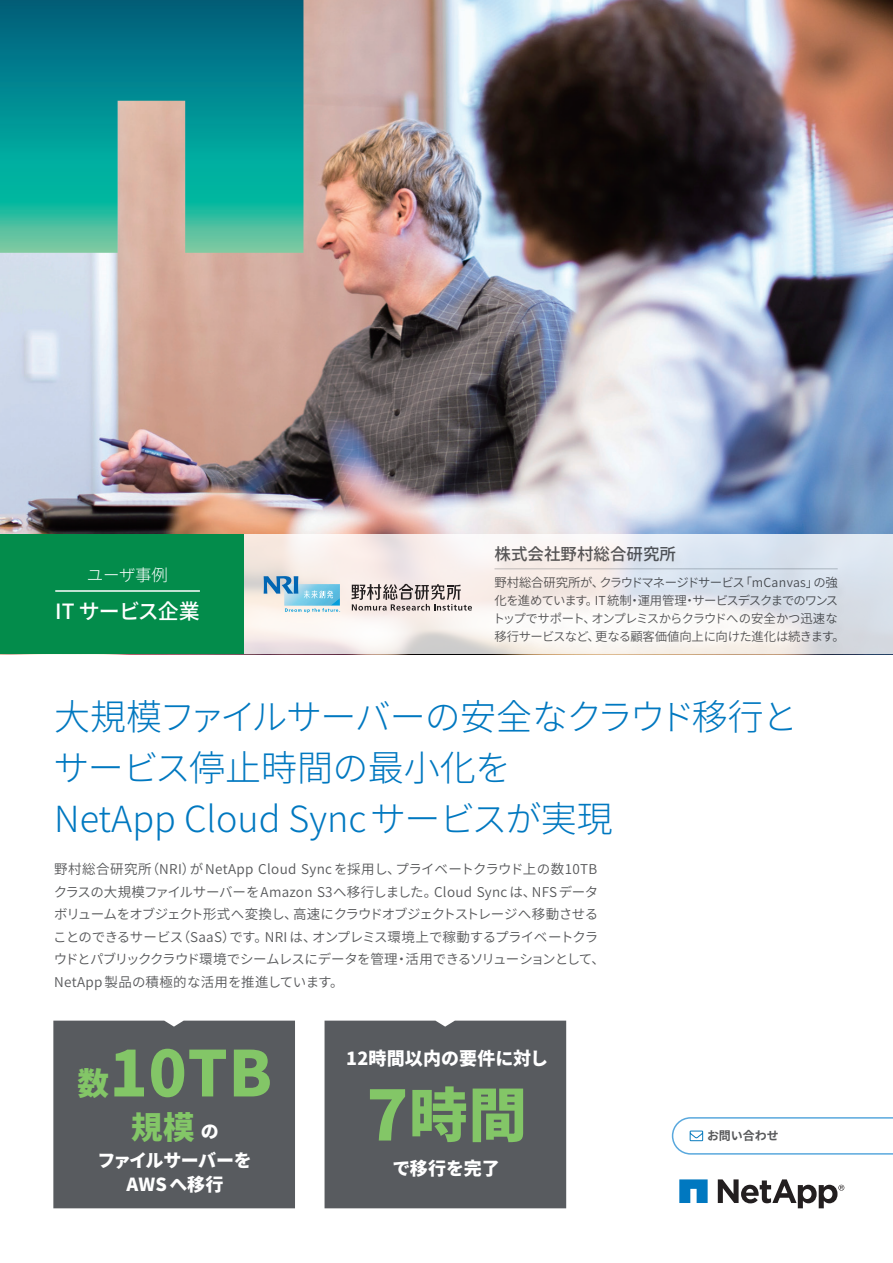
<style>
.page{position:relative;width:893px;height:1263px;background:#fff}
.page>*{position:absolute;margin:0;border:0;box-sizing:border-box;transform-origin:0 0}
.t1{font:900 63px "Noto Sans CJ Kjp";color:#83c667}
.t2{font:900 58.65px "Noto Sans CJ Kjp";color:#83c667}
.t3{font:300 36px/51px "Noto Sans CJ Kjp";letter-spacing:-.015em;color:#0078c0}
.t4{font:900 31.5px "Noto Sans CJ Kjp";color:#83c667}
.t5{font:500 21px "Noto Sans CJ Kjp";letter-spacing:-.04em;color:#fff}
.t6{font:900 18px/24px "Noto Sans CJ Kjp";color:#fff;text-align:center}
.t7{font:500 16.5px "Noto Sans CJ Kjp";color:#57585a}
.t8{font:300 16.5px "Noto Sans CJ Kjp";letter-spacing:-.025em;color:#fff}
.t9{font:600 13.5px/22.5px "Noto Sans CJ Kjp";letter-spacing:-.02em;color:#57585a}
.t10{font:600 12.3px/18px "Noto Sans CJ Kjp";letter-spacing:-.045em;color:#57585a}
.t11{font:700 12px "Noto Sans CJ Kjp";letter-spacing:-.01em;color:#57585a}
.s1{font-size:31.5px}
.s2{font-size:18px;color:#fff}
.s3{font-size:69px}
</style>
<div class="page">
<img style="left:0;top:0;width:893px;height:535px">
<svg style="left:0;top:0;width:303px;height:253px;background:#299895"></svg>
<svg style="left:243px;top:535px;width:650px;height:119px"></svg>
<div style="left:53px;top:1021px;width:242px;height:187px;background:#585b5f"></div>
<div style="left:325px;top:1021px;width:241px;height:187px;background:#585b5f"></div>
<div style="left:0;top:535px;width:243px;height:119px;background:#038c4b"></div>
<hr style="left:55px;top:590px;width:145px;height:2px;background:#fff">
<div style="left:492px;top:547px;width:357px;height:112px;background:#030303;opacity:.08"></div>
<hr style="left:494px;top:568px;width:344px;height:1px;background:#c3c7c9">
<svg style="left:679px;top:1179px;width:29px;height:24px"></svg>
<svg style="left:718px;top:1179px;width:126px;height:29px"></svg>
<svg style="left:672px;top:1117px;width:221px;height:37px"></svg>
<svg style="left:264px;top:576px;width:76px;height:37px;background:#a4ccde"></svg>
<svg style="left:352px;top:584px;width:120px;height:27px;background:#b9aeac"></svg>
<p class="t8" style="left:87px;top:565px;width:83px">ユーザ事例</p>
<h3 class="t5" style="left:55px;top:599px;width:146px">IT サービス企業</h3>
<p class="t7" style="left:494px;top:544px;width:183px">株式会社野村総合研究所</p>
<p class="t10" style="left:493px;top:574px;width:354px">野村総合研究所が、クラウドマネージドサービス「mCanvas」の強化を進めています。IT 統制・運用管理・サービスデスクまでのワンストップでサポート、オンプレミスからクラウドへの安全かつ迅速な移行サービスなど、更なる顧客価値向上に向けた進化は続きます。</p>
<h3 class="t3" style="left:53px;top:692px;width:747px">大規模ファイルサーバーの安全なクラウド移行とサービス停止時間の最小化を<br>NetApp Cloud Syncサービスが実現</h3>
<p class="t9" style="left:53px;top:858px;width:553px">野村総合研究所（NRI）が NetApp Cloud Sync を採用し、プライベートクラウド上の数10TBクラスの大規模ファイルサーバーをAmazon S3へ移行しました。Cloud Sync は、NFSデータボリュームをオブジェクト形式へ変換し、高速にクラウドオブジェクトストレージへ移動させることのできるサービス（SaaS）です。NRI は、オンプレミス環境上で稼動するプライベートクラウドとパブリッククラウド環境でシームレスにデータを管理・活用できるソリューションとして、NetApp 製品の積極的な活用を推進しています。</p>
<h1 class="t1" style="left:78px;top:1038px;width:196px"><span class="s1">数</span>10TB</h1>
<h3 class="t4" style="left:131px;top:1109px;width:89px">規模<span class="s2">の</span></h3>
<h3 class="t6" style="left:98px;top:1148px;width:156px">ファイルサーバーを<br>AWS へ移行</h3>
<h3 class="t6" style="left:346px;top:1046px;width:203px">12時間以内の要件に対し</h3>
<h2 class="t2" style="left:366px;top:1082px;width:162px"><span class="s3">7</span>時間</h2>
<h3 class="t6" style="left:393px;top:1157px;width:109px">で移行を完了</h3>
<p class="t11" style="left:707px;top:1129px;width:73px">お問い合わせ</p>
</div>
